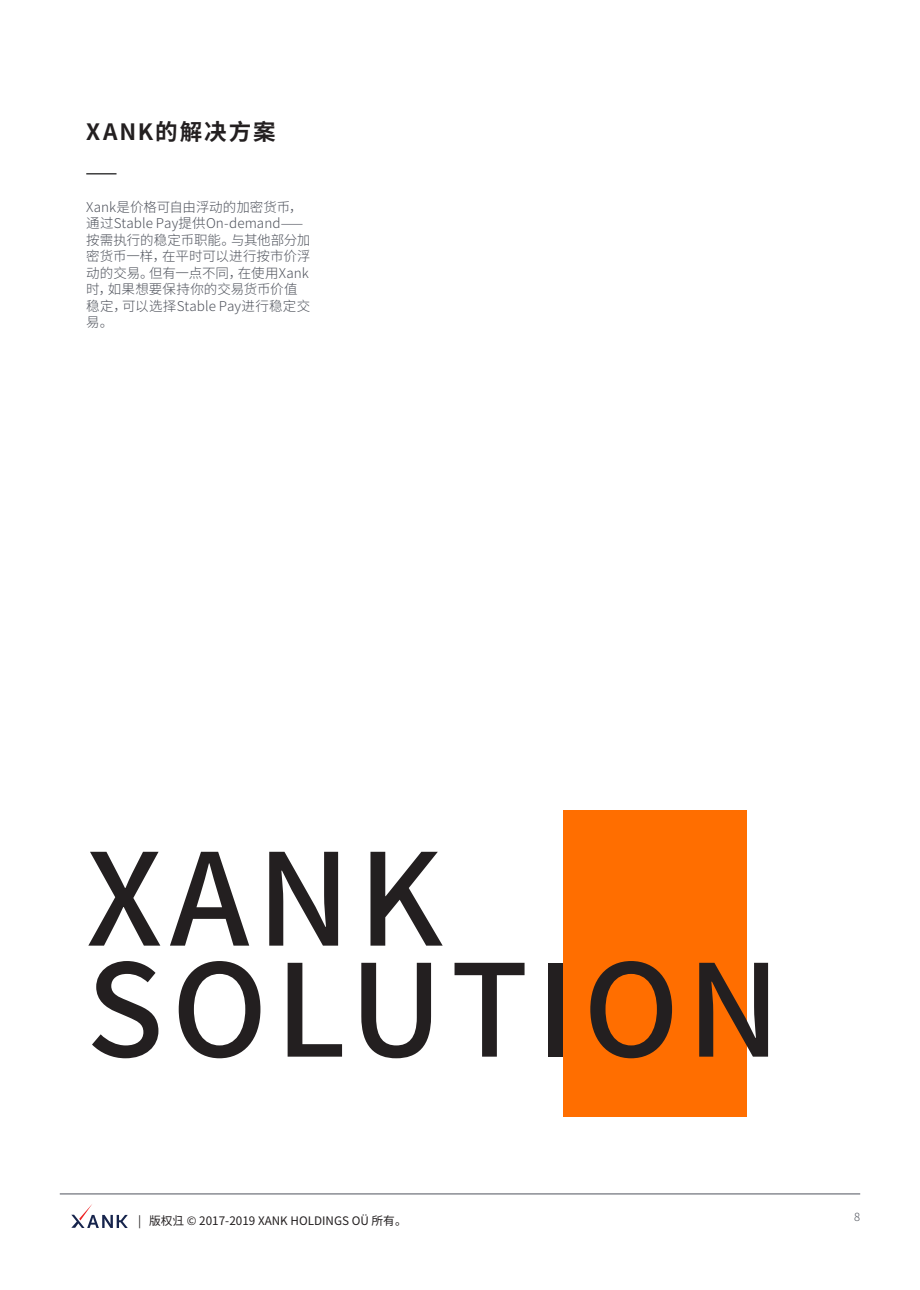
<style>
.page{position:relative;width:920px;height:1290px;background:#fff}
.page>*{position:absolute;margin:0;border:0;box-sizing:border-box;transform-origin:0 0}
.t1{font:500 127.5px/111px "Noto Sans CJ Ksc";letter-spacing:.06em;color:#231f20}
.t2{font:700 22.5px "Noto Sans CJ Ksc";letter-spacing:.085em;color:#231f20}
.C{font:300 13.5px/16.5px "Noto Sans CJ Ksc";color:#4f535c}
.t3{font:11.7px "Noto Sans CJ Ksc";color:#231f20}
.C___Right_Aligned{font:300 11.25px "Noto Sans CJ Ksc";color:#4f535c}
</style>
<div class="page">
<svg style="left:71px;top:1204px;width:57px;height:24px"></svg>
<div style="left:563px;top:810px;width:184px;height:306px;background:#ff6e00"></div>
<hr style="left:60px;top:1193px;width:800px;height:1px;background:#4f535c">
<hr style="left:86px;top:173px;width:31px;height:2px;background:#3e3e3f">
<h2 class="t2" style="left:86px;top:119px;width:191px">XANK的解决方案</h2>
<p class="C" style="left:86px;top:199px;width:226px">Xank是价格可自由浮动的加密货币，通过Stable Pay提供On-demand——按需执行的稳定币职能。与其他部分加密货币一样，在平时可以进行按市价浮动的交易。但有一点不同，在使用Xank时，如果想要保持你的交易货币价值稳定，可以选择Stable Pay进行稳定交易。</p>
<p class="t1" style="left:86px;top:846px;width:696px">XANK<br>SOLUTION</p>
<p class="t3" style="left:138px;top:1214px;width:270px">| 版权归️ © 2017-2019 XANK HOLDINGS OÜ 所有。</p>
<p class="C___Right_Aligned" style="left:854px;top:1210px;width:8px">8</p>
</div>
